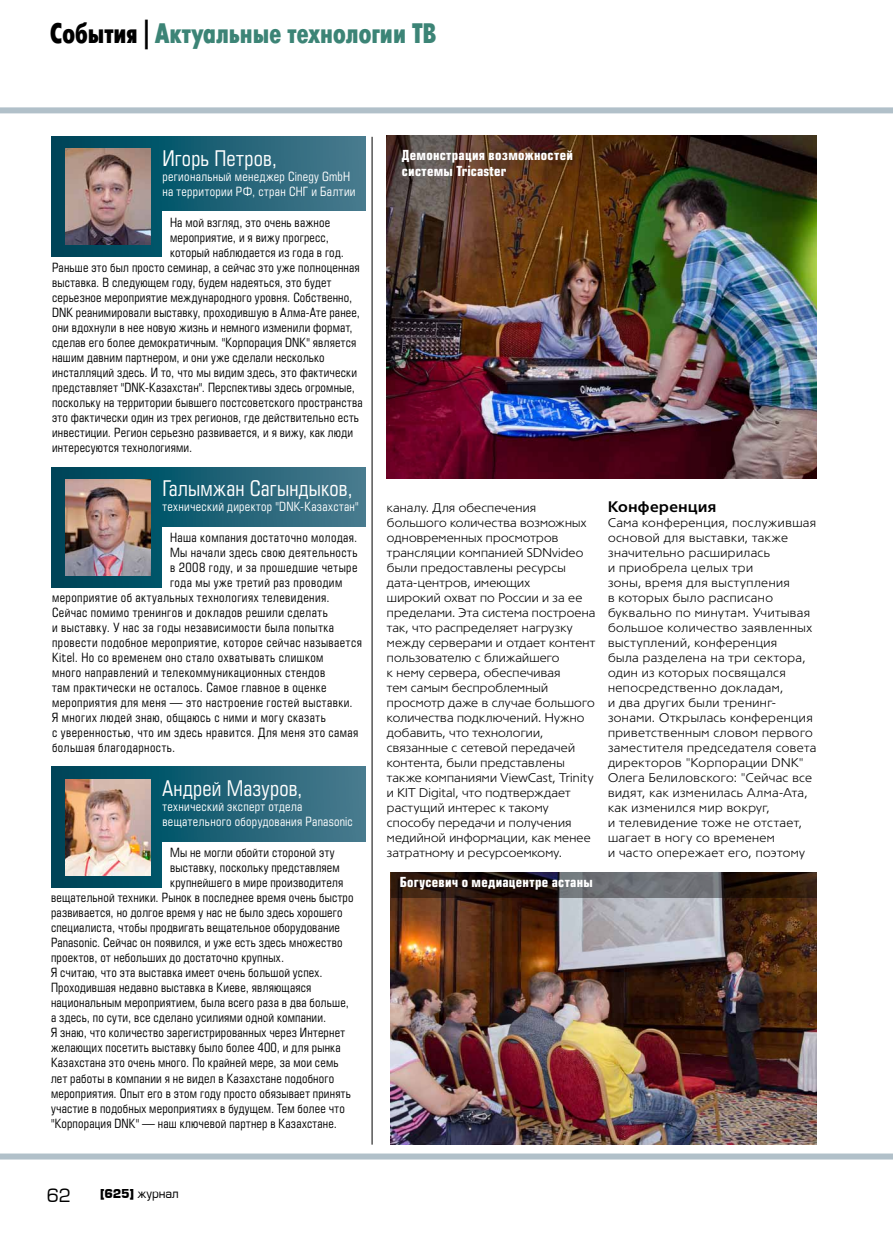
<style>
.page{position:relative;width:893px;height:1234px;background:#fff}
.page>*{position:absolute;margin:0;border:0;box-sizing:border-box;transform-origin:0 0}
.t1{font:28.2px "Futura Futuris Cond Bold C";letter-spacing:-.02em;color:#3c8476}
.t2{font:21px "Europe Condensed C";letter-spacing:.005em;color:#fff}
.t3{font:18px "Europe";color:#000}
.t4{font:700 15px "Tornado C";letter-spacing:.035em;color:#000}
.t5{font:700 13.5px/16.2px "Europe Cond";letter-spacing:.015em;color:#fff}
.t6{font:12.3px "Europe Condensed C";letter-spacing:.015em;color:#000}
.t7{font:12.3px/15px "Tornado Light C";letter-spacing:.025em;color:#000}
.t8{font:12.3px "Europe Condensed C";letter-spacing:.035em;color:#000}
.t9{font:12.3px/15px "Europe Condensed C";letter-spacing:.025em;color:#fff}
.t10{font:12px "Europe";color:#000}
.s1{color:#000}
.s2{font-weight:700}
</style>
<div class="page">
<div style="left:0;top:107px;width:893px;height:6px;background:#b1c0c9"></div>
<div style="left:0;top:1153px;width:893px;height:6px;background:#b1c0c9"></div>
<svg style="left:51px;top:136px;width:314px;height:121px;background:#216276"></svg>
<div style="left:162px;top:212px;width:206px;height:45px;background:#fff"></div>
<img style="left:65px;top:148px;width:85px;height:96px">
<svg style="left:51px;top:467px;width:314px;height:120px;background:#1f6074"></svg>
<div style="left:162px;top:527px;width:207px;height:60px;background:#fff"></div>
<img style="left:65px;top:479px;width:85px;height:96px">
<svg style="left:51px;top:766px;width:314px;height:121px;background:#216376"></svg>
<div style="left:162px;top:842px;width:206px;height:45px;background:#fff"></div>
<img style="left:65px;top:778px;width:85px;height:96px">
<hr style="left:372px;top:137px;width:1px;height:1007px;background:#000">
<img style="left:387px;top:136px;width:429px;height:342px">
<img style="left:391px;top:897px;width:425px;height:247px">
<svg style="left:391px;top:872px;width:425px;height:25px;background:#403734"></svg>
<h1 class="t1" style="left:50px;top:18px;width:388px"><span class="s1">События |</span> Актуальные технологии ТВ</h1>
<h2 class="t2" style="left:162px;top:145px;width:116px">Игорь Петров,</h2>
<p class="t9" style="left:162px;top:168px;width:195px">региональный менеджер Cinegy GmbH на территории РФ, стран СНГ и Балтии</p>
<p class="t6" style="left:170px;top:215px;width:162px">На мой взгляд, это очень важное</p>
<p class="t6" style="left:170px;top:230px;width:160px">мероприятие, и я вижу прогресс,</p>
<p class="t6" style="left:170px;top:245px;width:175px">который наблюдается из года в год.</p>
<p class="t6" style="left:52px;top:260px;width:309px">Раньше это был просто семинар, а сейчас это уже полноценная</p>
<p class="t6" style="left:52px;top:275px;width:281px">выставка. В следующем году, будем надеяться, это будет</p>
<p class="t6" style="left:52px;top:289px;width:302px">серьезное мероприятие международного уровня. Собственно,</p>
<p class="t6" style="left:52px;top:304px;width:309px">DNK реанимировали выставку, проходившую в Алма-Ате ранее,</p>
<p class="t6" style="left:52px;top:319px;width:302px">они вдохнули в нее новую жизнь и немного изменили формат,</p>
<p class="t6" style="left:52px;top:334px;width:306px">сделав его более демократичным. "Корпорация DNK" является</p>
<p class="t6" style="left:52px;top:349px;width:274px">нашим давним партнером, и они уже сделали несколько</p>
<p class="t6" style="left:52px;top:364px;width:306px">инсталляций здесь. И то, что мы видим здесь, это фактически</p>
<p class="t6" style="left:52px;top:379px;width:305px">представляет "DNK-Казахстан". Перспективы здесь огромные,</p>
<p class="t6" style="left:52px;top:394px;width:312px">поскольку на территории бывшего постсоветского пространства</p>
<p class="t6" style="left:52px;top:409px;width:308px">это фактически один из трех регионов, где действительно есть</p>
<p class="t6" style="left:52px;top:424px;width:303px">инвестиции. Регион серьезно развивается, и я вижу, как люди</p>
<p class="t6" style="left:52px;top:439px;width:142px">интересуются технологиями.</p>
<h2 class="t2" style="left:162px;top:475px;width:192px">Галымжан Сагындыков,</h2>
<p class="t9" style="left:162px;top:499px;width:198px">технический директор "DNK-Казахстан"</p>
<p class="t8" style="left:170px;top:530px;width:189px">Наша компания достаточно молодая.</p>
<p class="t8" style="left:170px;top:545px;width:189px">Мы начали здесь свою деятельность</p>
<p class="t8" style="left:170px;top:560px;width:189px">в 2008 году, и за прошедшие четыре</p>
<p class="t8" style="left:170px;top:575px;width:174px">года мы уже третий раз проводим</p>
<p class="t8" style="left:52px;top:590px;width:279px">мероприятие об актуальных технологиях телевидения.</p>
<p class="t8" style="left:52px;top:605px;width:277px">Сейчас помимо тренингов и докладов решили сделать</p>
<p class="t8" style="left:52px;top:620px;width:284px">и выставку. У нас за годы независимости была попытка</p>
<p class="t8" style="left:52px;top:634px;width:311px">провести подобное мероприятие, которое сейчас называется</p>
<p class="t8" style="left:52px;top:649px;width:273px">Kitel. Но со временем оно стало охватывать слишком</p>
<p class="t8" style="left:52px;top:664px;width:275px">много направлений и телекоммуникационных стендов</p>
<p class="t8" style="left:52px;top:679px;width:276px">там практически не осталось. Самое главное в оценке</p>
<p class="t8" style="left:52px;top:694px;width:302px">мероприятия для меня — это настроение гостей выставки.</p>
<p class="t8" style="left:52px;top:709px;width:275px">Я многих людей знаю, общаюсь с ними и могу сказать</p>
<p class="t8" style="left:52px;top:724px;width:308px">с уверенностью, что им здесь нравится. Для меня это самая</p>
<p class="t8" style="left:52px;top:739px;width:125px">большая благодарность.</p>
<h2 class="t2" style="left:162px;top:775px;width:142px">Андрей Мазуров,</h2>
<p class="t9" style="left:162px;top:798px;width:192px">технический эксперт отдела вещательного оборудования Panasonic</p>
<p class="t6" style="left:170px;top:845px;width:166px">Мы не могли обойти стороной эту</p>
<p class="t6" style="left:170px;top:860px;width:171px">выставку, поскольку представляем</p>
<p class="t6" style="left:170px;top:875px;width:175px">крупнейшего в мире производителя</p>
<p class="t6" style="left:51px;top:890px;width:304px">вещательной техники. Рынок в последнее время очень быстро</p>
<p class="t6" style="left:51px;top:905px;width:293px">развивается, но долгое время у нас не было здесь хорошего</p>
<p class="t6" style="left:51px;top:919px;width:290px">специалиста, чтобы продвигать вещательное оборудование</p>
<p class="t6" style="left:51px;top:934px;width:293px">Panasonic. Сейчас он появился, и уже есть здесь множество</p>
<p class="t6" style="left:51px;top:949px;width:235px">проектов, от небольших до достаточно крупных.</p>
<p class="t6" style="left:51px;top:964px;width:273px">Я считаю, что эта выставка имеет очень большой успех.</p>
<p class="t6" style="left:51px;top:979px;width:262px">Проходившая недавно выставка в Киеве, являющаяся</p>
<p class="t6" style="left:51px;top:994px;width:299px">национальным мероприятием, была всего раза в два больше,</p>
<p class="t6" style="left:51px;top:1009px;width:277px">а здесь, по сути, все сделано усилиями одной компании.</p>
<p class="t6" style="left:51px;top:1024px;width:296px">Я знаю, что количество зарегистрированных через Интернет</p>
<p class="t6" style="left:51px;top:1039px;width:291px">желающих посетить выставку было более 400, и для рынка</p>
<p class="t6" style="left:51px;top:1054px;width:289px">Казахстана это очень много. По крайней мере, за мои семь</p>
<p class="t6" style="left:51px;top:1069px;width:285px">лет работы в компании я не видел в Казахстане подобного</p>
<p class="t6" style="left:51px;top:1084px;width:301px">мероприятия. Опыт его в этом году просто обязывает принять</p>
<p class="t6" style="left:51px;top:1099px;width:295px">участие в подобных мероприятиях в будущем. Тем более что</p>
<p class="t6" style="left:51px;top:1114px;width:287px">"Корпорация DNK" — наш ключевой партнер в Казахстане.</p>
<h3 class="t3" style="left:47px;top:1185px;width:26px">62</h3>
<p class="t10" style="left:100px;top:1186px;width:80px"><span class="s2">[625]</span> журнал</p>
<p class="t5" style="left:402px;top:146px;width:172px">Демонстрация возможностей системы Tricaster</p>
<p class="t7" style="left:387px;top:500px;width:210px">каналу. Для обеспечения большого количества возможных одновременных просмотров трансляции компанией SDNvideo были предоставлены ресурсы дата-центров, имеющих<br>широкий охват по России и за ее пределами. Эта система построена так, что распределяет нагрузку между серверами и отдает контент пользователю с ближайшего<br>к нему сервера, обеспечивая<br>тем самым беспроблемный просмотр даже в случае большого количества подключений. Нужно добавить, что технологии, связанные с сетевой передачей контента, были представлены также компаниями ViewCast, Trinity и KIT Digital, что подтверждает растущий интерес к такому способу передачи и получения медийной информации, как менее затратному и ресурсоемкому.</p>
<p class="t4" style="left:608px;top:498px;width:110px">Конференция</p>
<p class="t7" style="left:608px;top:515px;width:210px">Сама конференция, послужившая основой для выставки, также значительно расширилась<br>и приобрела целых три<br>зоны, время для выступления<br>в которых было расписано буквально по минутам. Учитывая большое количество заявленных выступлений, конференция<br>была разделена на три сектора, один из которых посвящался непосредственно докладам,<br>и два других были тренинг&shy;зонами. Открылась конференция приветственным словом первого заместителя председателя совета директоров "Корпорации DNK"<br>Олега Белиловского: "Сейчас все видят, как изменилась Алма-Ата, как изменился мир вокруг,<br>и телевидение тоже не отстает, шагает в ногу со временем<br>и часто опережает его, поэтому</p>
<p class="t5" style="left:400px;top:873px;width:194px">Богусевич о медиацентре астаны</p>
</div>
